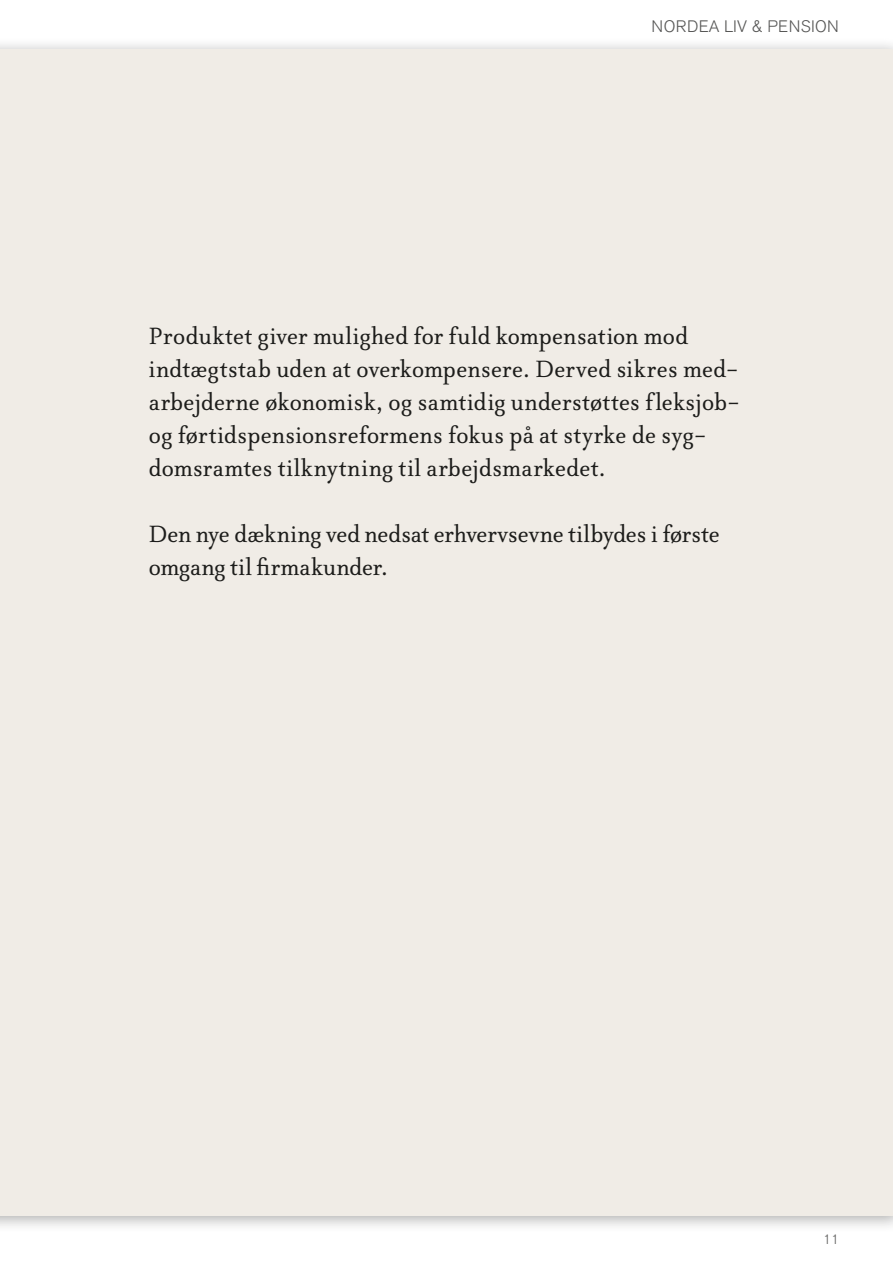
<style>
.page{position:relative;width:893px;height:1263px;background:#fff}
.page>*{position:absolute;margin:0;border:0;box-sizing:border-box;transform-origin:0 0}
.Body_text{font:27px/33px "Atma Nordea Pro";letter-spacing:.015em;color:#1d1d1b}
.t1{font:300 16.5px "Akzidenz Grotesk BE";letter-spacing:.02em;color:#575756}
.t2{font:300 13.5px "Akzidenz Grotesk BE";color:#575756}
</style>
<div class="page">
<div style="left:0;top:38px;width:893px;height:1195px;background:#1d1d1b;opacity:.35"></div>
<div style="left:0;top:49px;width:893px;height:1166px;background:#f0ece6"></div>
<p class="t1" style="left:652px;top:17px;width:189px">NORDEA LIV &amp; PENSION</p>
<p class="Body_text" style="left:149px;top:319px;width:593px">Produktet giver mulighed for fuld kompensation mod indtægtstab uden at overkompensere. Derved sikres med&shy;arbejderne økonomisk, og samtidig understøttes fleksjob&shy;og førtidspensionsreformens fokus på at styrke de syg&shy;domsramtes tilknytning til arbejdsmarkedet.</p>
<p class="Body_text" style="left:149px;top:517px;width:572px">Den nye dækning ved nedsat erhvervsevne tilbydes i første omgang til firmakunder.</p>
<p class="t2" style="left:823px;top:1232px;width:17px">11</p>
</div>
